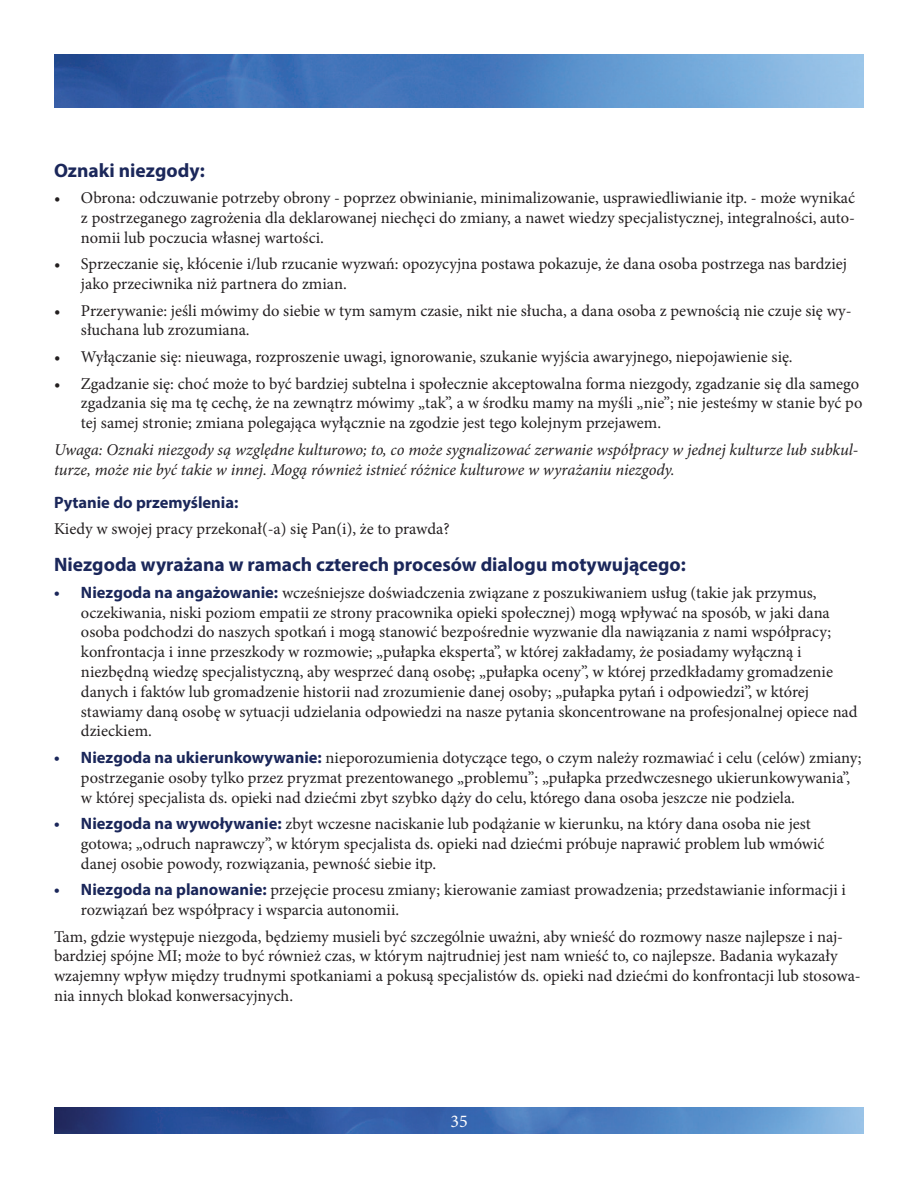
<style>
.page{position:relative;width:918px;height:1188px;background:#fff}
.page>*{position:absolute;margin:0;border:0;box-sizing:border-box;transform-origin:0 0}
.t1{font:700 19.5px "Myriad Pro";color:#1b275a}
.t2{font:18px "Minion Pro";color:#fff}
.t3{font:16.5px/19.8px "Minion Pro";color:#231f20}
.t4{font:italic 16.5px/19.8px "Minion Pro";letter-spacing:-.005em;color:#231f20}
.t5{font:700 16.5px "Myriad Pro";color:#1b275a}
.s1{font-family:"Myriad Pro";font-weight:700;color:#1b275a}
</style>
<div class="page">
<img style="left:54px;top:1107px;width:810px;height:27px">
<img style="left:54px;top:54px;width:810px;height:54px">
<p class="t1" style="left:54px;top:157px;width:152px">Oznaki niezgody:</p>
<p class="t3" style="left:81px;top:188px;width:776px;text-align:justify;text-indent:-27px">• Obrona: odczuwanie potrzeby obrony - poprzez obwinianie, minimalizowanie, usprawiedliwianie itp. - może wynikać z postrzeganego zagrożenia dla deklarowanej niechęci do zmiany, a nawet wiedzy specjalistycznej, integralności, auto&shy;nomii lub poczucia własnej wartości.</p>
<p class="t3" style="left:81px;top:254px;width:768px;text-indent:-27px">• Sprzeczanie się, kłócenie i/lub rzucanie wyzwań: opozycyjna postawa pokazuje, że dana osoba postrzega nas bardziej jako przeciwnika niż partnera do zmian.</p>
<p class="t3" style="left:81px;top:301px;width:772px;text-indent:-27px">• Przerywanie: jeśli mówimy do siebie w tym samym czasie, nikt nie słucha, a dana osoba z pewnością nie czuje się wy&shy;słuchana lub zrozumiana.</p>
<p class="t3" style="left:54px;top:347px;width:740px">• Wyłączanie się: nieuwaga, rozproszenie uwagi, ignorowanie, szukanie wyjścia awaryjnego, niepojawienie się.</p>
<p class="t3" style="left:81px;top:373px;width:783px;text-indent:-27px">• Zgadzanie się: choć może to być bardziej subtelna i społecznie akceptowalna forma niezgody, zgadzanie się dla samego zgadzania się ma tę cechę, że na zewnątrz mówimy „tak”, a w środku mamy na myśli „nie”; nie jesteśmy w stanie być po tej samej stronie; zmiana polegająca wyłącznie na zgodzie jest tego kolejnym przejawem.</p>
<p class="t4" style="left:54px;top:440px;width:806px">Uwaga: Oznaki niezgody są względne kulturowo; to, co może sygnalizować zerwanie współpracy w jednej kulturze lub subkul&shy;turze, może nie być takie w innej. Mogą również istnieć różnice kulturowe w wyrażaniu niezgody.</p>
<p class="t5" style="left:54px;top:491px;width:186px">Pytanie do przemyślenia:</p>
<p class="t3" style="left:54px;top:519px;width:397px">Kiedy w swojej pracy przekonał(-a) się Pan(i), że to prawda?</p>
<p class="t1" style="left:54px;top:552px;width:633px">Niezgoda wyrażana w ramach czterech procesów dialogu motywującego:</p>
<p class="t3" style="left:81px;top:583px;width:778px;text-indent:-27px"><span class="s1">• Niezgoda na angażowanie:</span> wcześniejsze doświadczenia związane z poszukiwaniem usług (takie jak przymus, oczekiwania, niski poziom empatii ze strony pracownika opieki społecznej) mogą wpływać na sposób, w jaki dana osoba podchodzi do naszych spotkań i mogą stanowić bezpośrednie wyzwanie dla nawiązania z nami współpracy; konfrontacja i inne przeszkody w rozmowie; „pułapka eksperta”, w której zakładamy, że posiadamy wyłączną i niezbędną wiedzę specjalistyczną, aby wesprzeć daną osobę; „pułapka oceny”, w której przedkładamy gromadzenie danych i faktów lub gromadzenie historii nad zrozumienie danej osoby; „pułapka pytań i odpowiedzi”, w której stawiamy daną osobę w sytuacji udzielania odpowiedzi na nasze pytania skoncentrowane na profesjonalnej opiece nad dzieckiem.</p>
<p class="t3" style="left:81px;top:748px;width:782px;text-indent:-27px"><span class="s1">• Niezgoda na ukierunkowywanie:</span> nieporozumienia dotyczące tego, o czym należy rozmawiać i celu (celów) zmiany; postrzeganie osoby tylko przez pryzmat prezentowanego „problemu”; „pułapka przedwczesnego ukierunkowywania”, w której specjalista ds. opieki nad dziećmi zbyt szybko dąży do celu, którego dana osoba jeszcze nie podziela.</p>
<p class="t3" style="left:81px;top:814px;width:745px;text-indent:-27px"><span class="s1">• Niezgoda na wywoływanie:</span> zbyt wczesne naciskanie lub podążanie w kierunku, na który dana osoba nie jest gotowa; „odruch naprawczy”, w którym specjalista ds. opieki nad dziećmi próbuje naprawić problem lub wmówić danej osobie powody, rozwiązania, pewność siebie itp.</p>
<p class="t3" style="left:81px;top:880px;width:767px;text-indent:-27px"><span class="s1">• Niezgoda na planowanie:</span> przejęcie procesu zmiany; kierowanie zamiast prowadzenia; przedstawianie informacji i rozwiązań bez współpracy i wsparcia autonomii.</p>
<p class="t3" style="left:54px;top:927px;width:808px">Tam, gdzie występuje niezgoda, będziemy musieli być szczególnie uważni, aby wnieść do rozmowy nasze najlepsze i naj&shy;bardziej spójne MI; może to być również czas, w którym najtrudniej jest nam wnieść to, co najlepsze. Badania wykazały wzajemny wpływ między trudnymi spotkaniami a pokusą specjalistów ds. opieki nad dziećmi do konfrontacji lub stosowa&shy;nia innych blokad konwersacyjnych.</p>
<p class="t2" style="left:450px;top:1109px;width:19px">35</p>
</div>
